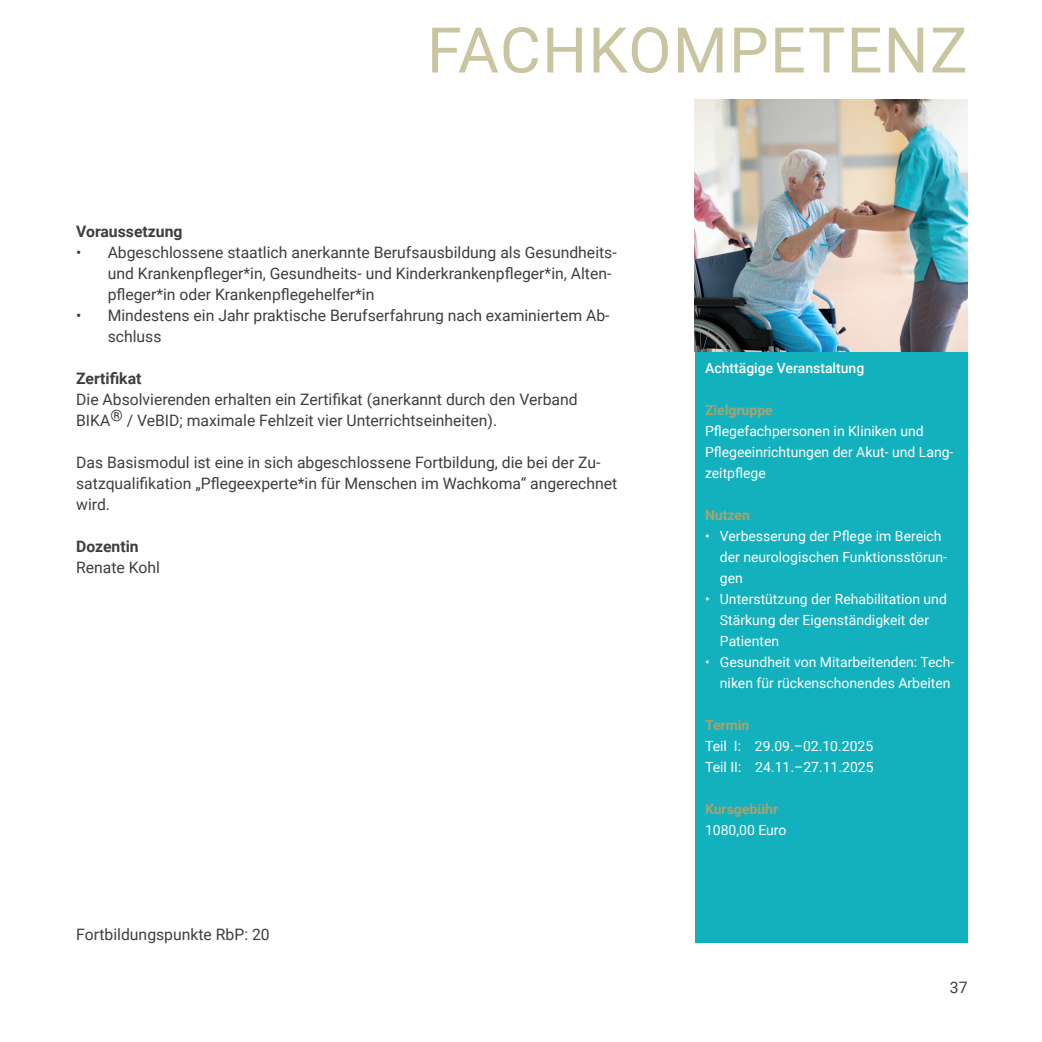
<style>
.page{position:relative;width:1042px;height:1042px;background:#fff}
.page>*{position:absolute;margin:0;border:0;box-sizing:border-box;transform-origin:0 0}
.t1{font:63px "Roboto";letter-spacing:.02em;color:#c9c5a1}
.t2{font:15.75px/21px "Roboto";color:#3e3e3f}
.t3{font:700 15.75px "Roboto";color:#3e3e3f}
.t4{font:14px/21px "Roboto";color:#fff}
.t5{font:700 14px "Roboto";color:#a6a46e}
.t6{font:500 14px "Roboto";color:#fff}
</style>
<div class="page">
<div style="left:694px;top:351px;width:273px;height:592px;background:#13b0bd"></div>
<img style="left:694px;top:99px;width:273px;height:253px">
<h1 class="t1" style="left:427px;top:6px;width:542px">FACHKOMPETENZ</h1>
<p class="t3" style="left:76px;top:220px;width:108px">Voraussetzung</p>
<p class="t2" style="left:108px;top:241px;width:510px;text-indent:-32px">• Abgeschlossene staatlich anerkannte Berufsausbildung als Gesundheits&shy;und Krankenpfleger*in, Gesundheits- und Kinderkrankenpfleger*in, Alten&shy;pfleger*in oder Krankenpflegehelfer*in</p>
<p class="t2" style="left:108px;top:304px;width:503px;text-indent:-32px">• Mindestens ein Jahr praktische Berufserfahrung nach examiniertem Ab&shy;schluss</p>
<p class="t3" style="left:76px;top:367px;width:67px">Zertifikat</p>
<p class="t2" style="left:76px;top:388px;width:503px">Die Absolvierenden erhalten ein Zertifikat (anerkannt durch den Verband<br>BIKA® / VeBID; maximale Fehlzeit vier Unterrichtseinheiten).</p>
<p class="t2" style="left:76px;top:451px;width:542px">Das Basismodul ist eine in sich abgeschlossene Fortbildung, die bei der Zu&shy;satzqualifikation „Pflegeexperte*in für Menschen im Wachkoma“ angerechnet wird.</p>
<p class="t3" style="left:76px;top:535px;width:64px">Dozentin</p>
<p class="t2" style="left:76px;top:556px;width:85px">Renate Kohl</p>
<p class="t2" style="left:76px;top:923px;width:195px">Fortbildungspunkte RbP: 20</p>
<p class="t6" style="left:705px;top:358px;width:161px">Achttägige Veranstaltung</p>
<p class="t5" style="left:705px;top:400px;width:69px">Zielgruppe</p>
<p class="t4" style="left:705px;top:420px;width:250px">Pflegefachpersonen in Kliniken und<br>Pflegeeinrichtungen der Akut- und Lang&shy;zeitpflege</p>
<p class="t5" style="left:705px;top:505px;width:46px">Nutzen</p>
<p class="t4" style="left:720px;top:525px;width:229px;text-indent:-15px">• Verbesserung der Pflege im Bereich der neurologischen Funktionsstörun&shy;gen</p>
<p class="t4" style="left:720px;top:588px;width:228px;text-indent:-15px">• Unterstützung der Rehabilitation und<br>Stärkung der Eigenständigkeit der<br>Patienten</p>
<p class="t4" style="left:705px;top:651px;width:251px;text-align:right">• Gesundheit von Mitarbeitenden: Tech&shy;niken für rückenschonendes Arbeiten</p>
<p class="t5" style="left:705px;top:715px;width:46px">Termin</p>
<p class="t4" style="left:705px;top:735px;width:170px">Teil I: 29.09.–02.10.2025<br>Teil II: 24.11.–27.11.2025</p>
<p class="t5" style="left:705px;top:799px;width:75px">Kursgebühr</p>
<p class="t4" style="left:705px;top:819px;width:83px">1080,00 Euro</p>
<p class="t2" style="left:950px;top:976px;width:19px">37</p>
</div>
